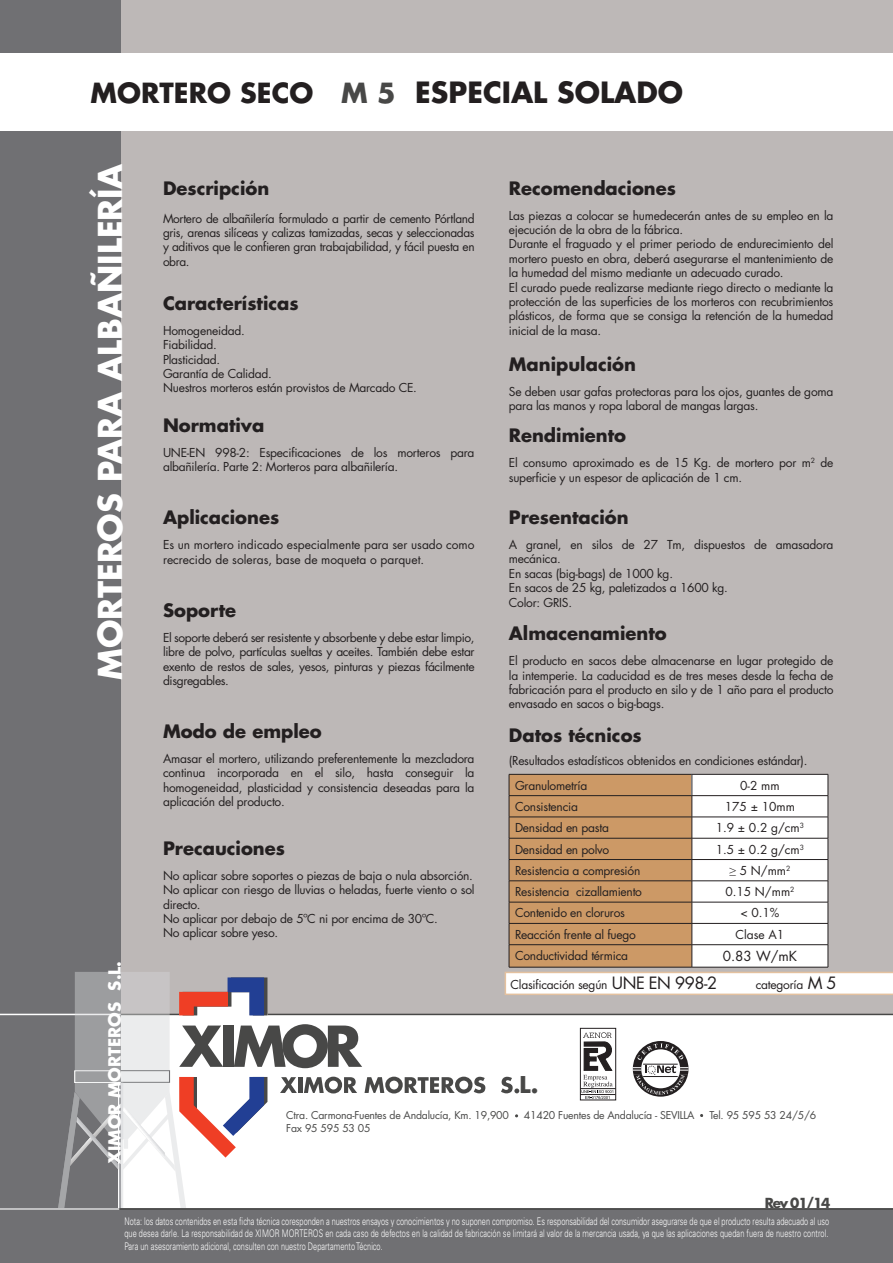
<style>
.page{position:relative;width:893px;height:1263px;background:#fff}
.page>*{position:absolute;margin:0;border:0;box-sizing:border-box;transform-origin:0 0}
.t1{font:700 32.1px "Futura LT";color:#fff}
.t2{font:700 28.5px "Futura LT";color:#231f20}
.t3{font:700 22.5px "Futura LT";color:#484847}
.t4{font:700 18px "Futura LT";color:#231f20}
.t5{font:700 16.5px "Futura LT";color:#fff}
.t6{font:700 13.5px "Futura LT";letter-spacing:-.09em;color:#484847}
.t7{font:13.5px "Futura LT";color:#231f20}
.t8{font:12px/14.4px "Futura LT";letter-spacing:-.02em;color:#231f20;text-align:justify}
.t9{font:12px/14.4px "Futura LT";color:#231f20}
.t10{font:300 10.5px/12.6px "Univers";color:#fff;scale:.7 1}
.t11{font:10.5px "Futura LT";letter-spacing:-.02em;color:#484847}
.s1{font-size:27px}
.s2{font-size:27px;color:#484847}
.s3{font-size:16.5px}
</style>
<div class="page">
<div style="left:0;top:0;width:893px;height:1015px;background:#bdb8b7"></div>
<div style="left:0;top:0;width:120px;height:1263px;background:#707073"></div>
<div style="left:0;top:54px;width:893px;height:77px;background:#fff"></div>
<hr style="left:268px;top:1014px;width:625px;height:1px;background:#484847">
<hr style="left:0;top:1014px;width:121px;height:1px;background:#fff">
<div style="left:0;top:1209px;width:893px;height:54px;background:#707073"></div>
<hr style="left:119px;top:1208px;width:774px;height:2px;background:#484847">
<hr style="left:0;top:1208px;width:119px;height:1px;background:#fff">
<svg style="left:632px;top:1041px;width:56px;height:56px"></svg>
<svg style="left:505px;top:774px;width:388px;height:221px"></svg>
<hr style="left:692px;top:967px;width:136px;height:1px;background:#231f20">
<div style="left:580px;top:1028px;width:36px;height:72px;border:1px solid #231f20"></div>
<svg style="left:581px;top:1032px;width:33px;height:67px"></svg>
<hr style="left:580px;top:1094px;width:35px;height:1px;background:#231f20">
<hr style="left:580px;top:1088px;width:36px;height:1px;background:#231f20">
<div style="left:282px;top:1024px;width:46px;height:44px;background:#484847;border-radius:50%"></div>
<div style="left:293px;top:1034px;width:24px;height:24px;background:#fff;border-radius:50%"></div>
<svg style="left:328px;top:1025px;width:34px;height:42px"></svg>
<svg style="left:46px;top:972px;width:251px;height:238px"></svg>
<hr style="left:298px;top:1077px;width:4px;height:16px;background:#484847">
<svg style="left:304px;top:1077px;width:20px;height:16px"></svg>
<div style="left:325px;top:1077px;width:17px;height:16px;background:#484847;border-radius:50%"></div>
<div style="left:329px;top:1080px;width:9px;height:9px;background:#fff;border-radius:50%"></div>
<svg style="left:344px;top:1077px;width:13px;height:16px"></svg>
<svg style="left:364px;top:1077px;width:20px;height:16px"></svg>
<svg style="left:385px;top:1077px;width:18px;height:16px"></svg>
<div style="left:390px;top:1080px;width:8px;height:9px;background:#fff;border-radius:50%"></div>
<svg style="left:405px;top:1077px;width:50px;height:16px"></svg>
<div style="left:455px;top:1077px;width:17px;height:16px;background:#484847;border-radius:50%"></div>
<div style="left:459px;top:1080px;width:9px;height:9px;background:#fff;border-radius:50%"></div>
<svg style="left:474px;top:1077px;width:11px;height:16px"></svg>
<svg style="left:501px;top:1077px;width:18px;height:16px"></svg>
<p class="t2" style="left:91px;top:73px;width:594px"><span class="s1">MORTERO SECO</span> <span class="s2">M 5</span> ESPECIAL SOLADO</p>
<p class="t1" style="left:89px;top:680px;width:518px;rotate:-90deg">MORTEROS PARA ALBAÑILERÍA</p>
<p class="t5" style="left:104px;top:1164px;width:205px;rotate:-90deg">XIMOR MORTEROS S.L.</p>
<p class="t4" style="left:163px;top:176px;width:108px">Descripción</p>
<p class="t8" style="left:163px;top:211px;width:313px">Mortero de albañilería formulado a partir de cemento Pórtland gris, arenas silíceas y calizas tamizadas, secas y seleccionadas y aditivos que le confieren gran trabajabilidad, y fácil puesta en obra.</p>
<p class="t4" style="left:163px;top:291px;width:137px">Características</p>
<p class="t8" style="left:163px;top:323px;width:83px">Homogeneidad.</p>
<p class="t8" style="left:163px;top:338px;width:55px">Fiabilidad.</p>
<p class="t8" style="left:163px;top:352px;width:59px">Plasticidad.</p>
<p class="t8" style="left:163px;top:367px;width:110px">Garantía de Calidad.</p>
<p class="t8" style="left:163px;top:381px;width:255px">Nuestros morteros están provistos de Marcado CE.</p>
<p class="t4" style="left:163px;top:413px;width:103px">Normativa</p>
<p class="t8" style="left:163px;top:445px;width:313px">UNE-EN 998-2: Especificaciones de los morteros para albañilería. Parte 2: Morteros para albañilería.</p>
<p class="t4" style="left:163px;top:506px;width:118px">Aplicaciones</p>
<p class="t9" style="left:163px;top:538px;width:313px">Es un mortero indicado especialmente para ser usado como recrecido de soleras, base de moqueta o parquet.</p>
<p class="t4" style="left:163px;top:598px;width:75px">Soporte</p>
<p class="t8" style="left:163px;top:630px;width:313px">El soporte deberá ser resistente y absorbente y debe estar limpio, libre de polvo, partículas sueltas y aceites. También debe estar exento de restos de sales, yesos, pinturas y piezas fácilmente disgregables.</p>
<p class="t4" style="left:163px;top:719px;width:160px">Modo de empleo</p>
<p class="t8" style="left:163px;top:751px;width:313px">Amasar el mortero, utilizando preferentemente la mezcladora continua incorporada en el silo, hasta conseguir la homogeneidad, plasticidad y consistencia deseadas para la aplicación del producto.</p>
<p class="t4" style="left:163px;top:836px;width:124px">Precauciones</p>
<p class="t8" style="left:163px;top:868px;width:311px">No aplicar sobre soportes o piezas de baja o nula absorción.</p>
<p class="t8" style="left:163px;top:883px;width:313px">No aplicar con riesgo de lluvias o heladas, fuerte viento o sol directo.</p>
<p class="t8" style="left:163px;top:911px;width:276px">No aplicar por debajo de 5ºC ni por encima de 30ºC.</p>
<p class="t8" style="left:163px;top:926px;width:117px">No aplicar sobre yeso.</p>
<p class="t4" style="left:509px;top:176px;width:169px">Recomendaciones</p>
<p class="t8" style="left:509px;top:208px;width:326px">Las piezas a colocar se humedecerán antes de su empleo en la ejecución de la obra de la fábrica.</p>
<p class="t8" style="left:509px;top:237px;width:326px">Durante el fraguado y el primer periodo de endurecimiento del mortero puesto en obra, deberá asegurarse el mantenimiento de la humedad del mismo mediante un adecuado curado.</p>
<p class="t8" style="left:509px;top:280px;width:326px">El curado puede realizarse mediante riego directo o mediante la protección de las superficies de los morteros con recubrimientos plásticos, de forma que se consiga la retención de la humedad inicial de la masa.</p>
<p class="t4" style="left:509px;top:352px;width:129px">Manipulación</p>
<p class="t8" style="left:509px;top:384px;width:326px">Se deben usar gafas protectoras para los ojos, guantes de goma para las manos y ropa laboral de mangas largas.</p>
<p class="t4" style="left:509px;top:423px;width:119px">Rendimiento</p>
<p class="t8" style="left:509px;top:456px;width:326px">El consumo aproximado es de 15 Kg. de mortero por m<sup>2</sup> de superficie y un espesor de aplicación de 1 cm.</p>
<p class="t4" style="left:509px;top:505px;width:121px">Presentación</p>
<p class="t8" style="left:509px;top:538px;width:326px">A granel, en silos de 27 Tm, dispuestos de amasadora mecánica.</p>
<p class="t8" style="left:509px;top:566px;width:166px">En sacas (big-bags) de 1000 kg.</p>
<p class="t8" style="left:509px;top:581px;width:221px">En sacos de 25 kg, paletizados a 1600 kg.</p>
<p class="t8" style="left:509px;top:595px;width:65px">Color: GRIS.</p>
<p class="t4" style="left:509px;top:621px;width:159px">Almacenamiento</p>
<p class="t8" style="left:509px;top:654px;width:326px">El producto en sacos debe almacenarse en lugar protegido de la intemperie. La caducidad es de tres meses desde la fecha de fabricación para el producto en silo y de 1 año para el producto envasado en sacos o big-bags.</p>
<p class="t4" style="left:509px;top:723px;width:134px">Datos técnicos</p>
<p class="t8" style="left:509px;top:754px;width:300px">(Resultados estadísticos obtenidos en condiciones estándar).</p>
<p class="t8" style="left:515px;top:778px;width:74px">Granulometría</p>
<p class="t8" style="left:740px;top:778px;width:41px">0-2 mm</p>
<p class="t8" style="left:515px;top:799px;width:64px">Consistencia</p>
<p class="t8" style="left:725px;top:799px;width:72px">175 ± 10mm</p>
<p class="t8" style="left:515px;top:821px;width:95px">Densidad en pasta</p>
<p class="t8" style="left:716px;top:821px;width:90px">1.9 ± 0.2 g/cm<sup>3</sup></p>
<p class="t8" style="left:515px;top:842px;width:96px">Densidad en polvo</p>
<p class="t8" style="left:716px;top:842px;width:90px">1.5 ± 0.2 g/cm<sup>3</sup></p>
<p class="t8" style="left:515px;top:863px;width:127px">Resistencia a compresión</p>
<p class="t8" style="left:729px;top:863px;width:62px">≥ 5 N/mm<sup>2</sup></p>
<p class="t8" style="left:515px;top:885px;width:128px">Resistencia cizallamiento</p>
<p class="t8" style="left:725px;top:885px;width:71px">0.15 N/mm<sup>2</sup></p>
<p class="t8" style="left:515px;top:906px;width:111px">Contenido en cloruros</p>
<p class="t8" style="left:740px;top:906px;width:41px">&lt; 0.1%</p>
<p class="t8" style="left:515px;top:927px;width:122px">Reacción frente al fuego</p>
<p class="t8" style="left:736px;top:927px;width:50px">Clase A1</p>
<p class="t8" style="left:515px;top:948px;width:115px">Conductividad térmica</p>
<p class="t7" style="left:723px;top:947px;width:76px">0.83 W/mK</p>
<p class="t8" style="left:510px;top:977px;width:208px">Clasificación según <span class="s3">UNE EN 998-2</span></p>
<p class="t8" style="left:756px;top:977px;width:83px">categoría <span class="s3">M 5</span></p>
<p class="t3" style="left:520px;top:1070px;width:20px">L.</p>
<p class="t11" style="left:286px;top:1108px;width:532px">Ctra. Carmona-Fuentes de Andalucía, Km. 19,900 · 41420 Fuentes de Andalucía - SEVILLA · Tel. 95 595 53 24/5/6</p>
<p class="t11" style="left:286px;top:1121px;width:86px">Fax 95 595 53 05</p>
<p class="t6" style="left:765px;top:1194px;width:67px">Rev 01/14</p>
<p class="t10" style="left:124px;top:1214px;width:1008px">Nota: los datos contenidos en esta ficha técnica coresponden a nuestros ensayos y conocimientos y no suponen compromiso. Es responsabilidad del consumidor asegurarse de que el producto resulta adecuado al uso que desea darle. La responsabilidad de XIMOR MORTEROS en cada caso de defectos en la calidad de fabricación se limitará al valor de la mercancia usada, ya que las aplicaciones quedan fuera de nuestro control.</p>
<p class="t10" style="left:124px;top:1240px;width:371px">Para un asesoramiento adicional, consulten con nuestro Departamento Técnico.</p>
</div>
